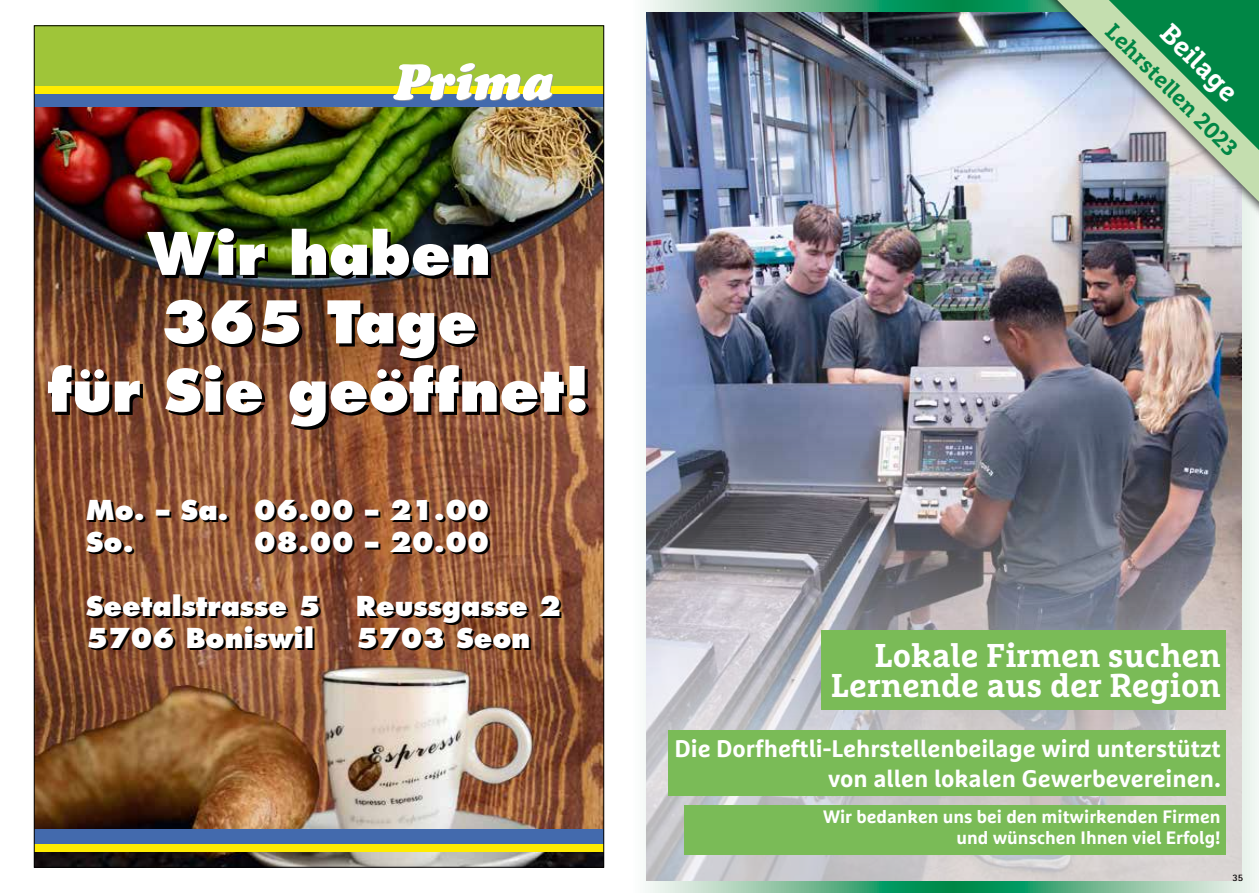
<style>
.page{position:relative;width:1259px;height:893px;background:#fff}
.page>*{position:absolute;margin:0;border:0;box-sizing:border-box;transform-origin:0 0}
.t1{font:800 57px/68.4px "Futura Std";color:#fff;text-align:center}
.t2{font:700 33px/30px "Marselis Slab Pro";color:#fff;text-align:right}
.t3{font:700 27px "Marselis Slab Pro";color:#fff}
.t4{font:800 26.7px/32.1px "Futura Std";color:#fff}
.t5{font:700 24px/30px "Marselis Pro";color:#fff;text-align:right}
.t6{font:700 22.5px "Marselis Slab Pro";color:#008645}
.t7{font:700 18px/21px "Marselis Pro";color:#fff;text-align:right}
.t8{font:700 9.9px "Rotis Sans Serif Std";color:#000}
</style>
<div class="page">
<div style="left:34px;top:26px;width:570px;height:60px;background:#9fc539"></div>
<div style="left:34px;top:86px;width:570px;height:8px;background:#ffec00"></div>
<div style="left:34px;top:94px;width:570px;height:15px;background:#436aad"></div>
<svg style="left:393px;top:63px;width:161px;height:38px"></svg>
<img style="left:36px;top:107px;width:566px;height:758px">
<div style="left:34px;top:844px;width:570px;height:8px;background:#ffec00"></div>
<div style="left:34px;top:829px;width:570px;height:15px;background:#436aad"></div>
<svg style="left:645px;top:0;width:614px;height:893px"></svg>
<img style="left:646px;top:13px;width:596px;height:391px">
<svg style="left:646px;top:404px;width:596px;height:476px;background:#95949e"></svg>
<div style="left:1022px;top:0;width:237px;height:233px;background:#000;opacity:.75"></div>
<svg style="left:1057px;top:0;width:202px;height:202px;background:#84b29e"></svg>
<div style="left:821px;top:630px;width:405px;height:79px;background:#7abb57"></div>
<div style="left:668px;top:729px;width:558px;height:66px;background:#7abb57"></div>
<div style="left:684px;top:805px;width:542px;height:50px;background:#7abb57"></div>
<h1 class="t1" style="left:48px;top:219px;width:544px">Wir haben<br>365 Tage<br>für Sie geöffnet!</h1>
<p class="t4" style="left:86px;top:493px;width:405px">Mo. – Sa. 06.00 – 21.00<br>So.</p>
<p class="t4" style="left:254px;top:526px;width:237px">08.00 – 20.00</p>
<p class="t4" style="left:86px;top:590px;width:236px">Seetalstrasse 5</p>
<p class="t4" style="left:356px;top:590px;width:206px">Reussgasse 2</p>
<p class="t4" style="left:86px;top:622px;width:230px">5706 Boniswil</p>
<p class="t4" style="left:356px;top:622px;width:176px">5703 Seon</p>
<p class="t3" style="left:1177px;top:16px;width:98px;rotate:45deg">Beilage</p>
<p class="t6" style="left:1119px;top:17px;width:178px;rotate:45deg">Lehrstellen 2023</p>
<h2 class="t2" style="left:831px;top:640px;width:391px">Lokale Firmen suchen<br>Lernende aus der Region</h2>
<p class="t5" style="left:674px;top:733px;width:548px">Die Dorfheftli-Lehrstellenbeilage wird unterstützt von allen lokalen Gewerbevereinen.</p>
<p class="t7" style="left:823px;top:806px;width:399px">Wir bedanken uns bei den mitwirkenden Firmen und wünschen Ihnen viel Erfolg!</p>
<p class="t8" style="left:1232px;top:871px;width:12px">35</p>
</div>
